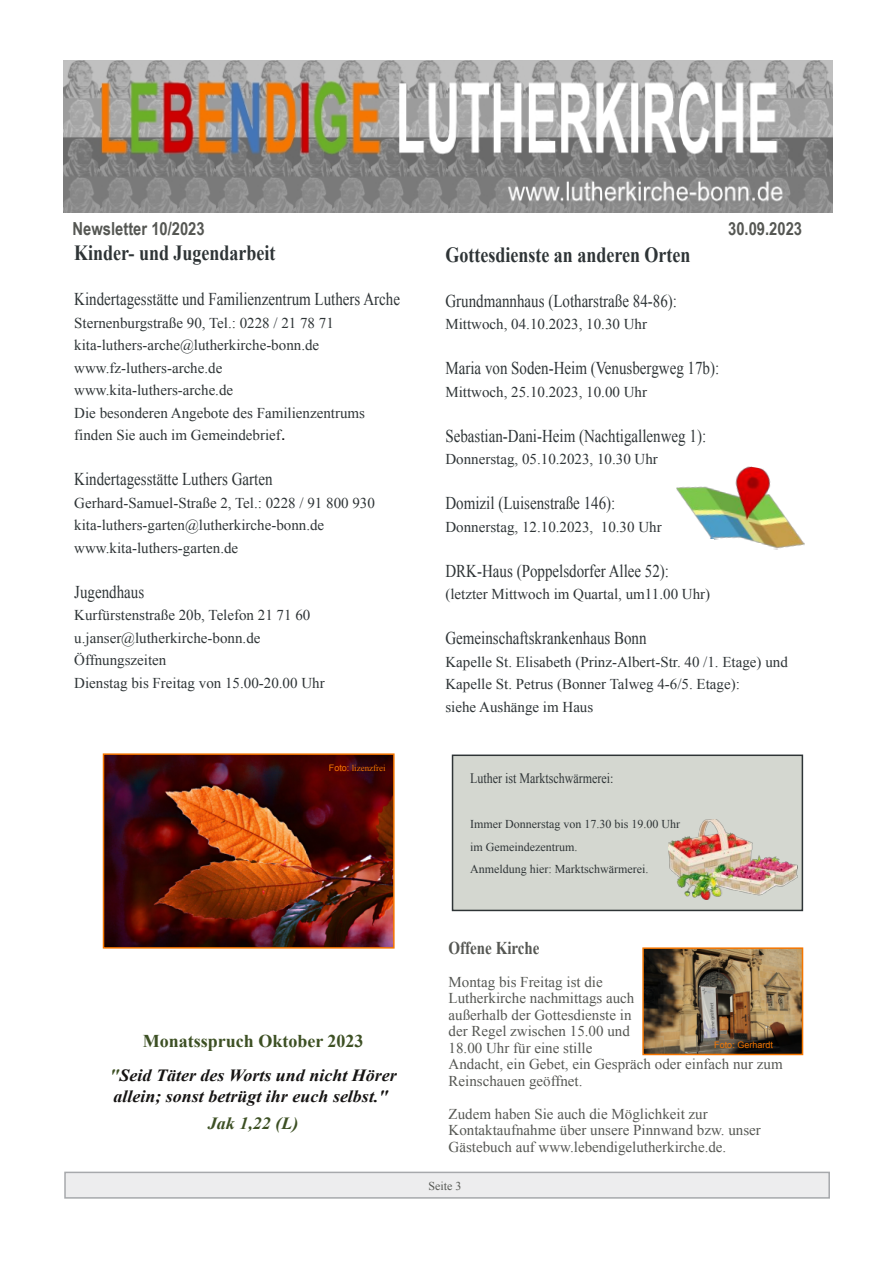
<style>
.page{position:relative;width:893px;height:1263px;background:#fff}
.page>*{position:absolute;margin:0;border:0;box-sizing:border-box;transform-origin:0 0}
.t1{font:700 21.6px "Times New Roman";color:#2e3436;scale:.83 1}
.t2{font:18px "Times New Roman";color:#2e3436;scale:.83 1}
.t3{font:700 18px "Arial Narrow";color:#555753}
.t4{font:700 18px "Times New Roman";color:#3d5024}
.t5{font:700 18px "Times New Roman";color:#555753;scale:.83 1}
.t6{font:italic 700 17.1px/21px "Times New Roman";color:#161413;scale:1.05 1}
.t7{font:italic 700 17.1px "Times New Roman";color:#3d5024;scale:1.05 1}
.t8{font:15px/22.5px "Times New Roman";color:#2e3436}
.t9{font:15px/16.5px "Times New Roman";color:#555753}
.t10{font:14.4px "Times New Roman";color:#2e3436;scale:.83 1}
.t11{font:12px/22.5px "Times New Roman";color:#2e3436}
.t12{font:12px "Times New Roman";color:#555753}
.t13{font:9px "Times New Roman";color:#f57600}
.t14{font:9px "Arial";color:#f57600}
.s1{font-family:"Arial";font-size:18px;color:#161413}
.s2{font-family:"Arial"}
.s3{font-family:"Arial";font-size:12px}
.s4{color:#3d5024}
</style>
<div class="page">
<div style="left:65px;top:1172px;width:764px;height:26px;background:#ededee"></div>
<div style="left:64px;top:1171px;width:766px;height:28px;border:2px solid #a7a9ac"></div>
<img style="left:63px;top:60px;width:770px;height:153px">
<div style="left:452px;top:755px;width:350px;height:155px;background:#d4d7d0"></div>
<div style="left:452px;top:754px;width:351px;height:157px;border:2px solid #2e3436"></div>
<img style="left:645px;top:950px;width:155px;height:102px">
<div style="left:642px;top:947px;width:161px;height:108px;border:2px solid #f57600"></div>
<img style="left:676px;top:466px;width:129px;height:84px">
<img style="left:106px;top:756px;width:286px;height:189px">
<div style="left:103px;top:753px;width:292px;height:195px;border:2px solid #f57600"></div>
<img style="left:668px;top:819px;width:129px;height:80px">
<p class="t3" style="left:73px;top:218px;width:134px">Newsletter 10/2023</p>
<p class="t3" style="left:728px;top:218px;width:75px">30.09.2023</p>
<h1 class="t1" style="left:74px;top:241px;width:244px">Kinder- und Jugendarbeit</h1>
<p class="t2" style="left:74px;top:289px;width:394px">Kindertagesstätte und Familienzentrum Luthers Arche</p>
<p class="t8" style="left:74px;top:311px;width:292px">Sternenburgstraße 90, Tel.: 0228 / 21 78 71 kita-luthers-arche@lutherkirche-bonn.de www.fz-luthers-arche.de www.kita-luthers-arche.de<br>Die besonderen Angebote des Familienzentrums finden Sie auch im Gemeindebrief<span class="s1">.</span></p>
<p class="t2" style="left:74px;top:469px;width:240px">Kindertagesstätte Luthers Garten</p>
<p class="t8" style="left:74px;top:491px;width:302px">Gerhard-Samuel-Straße 2, Tel.: 0228 / 91 800 930 kita-luthers-garten@lutherkirche-bonn.de www.kita-luthers-garten.de</p>
<p class="t2" style="left:74px;top:582px;width:86px">Jugendhaus</p>
<p class="t8" style="left:74px;top:604px;width:252px">Kurfürstenstraße 20b, Telefon 21 71 60 u.janser@lutherkirche-bonn.de<br>Öffnungszeiten<br>Dienstag bis Freitag von 15.00-20.00 Uhr</p>
<p class="t13" style="left:329px;top:763px;width:58px"><span class="s2">Foto:</span> lizenzfrei</p>
<h1 class="t1" style="left:445px;top:243px;width:297px">Gottesdienste an anderen Orten</h1>
<p class="t2" style="left:445px;top:291px;width:281px">Grundmannhaus (Lotharstraße 84-86):</p>
<p class="t8" style="left:445px;top:313px;width:203px">Mittwoch, 04.10.2023, 10.30 Uhr</p>
<p class="t2" style="left:445px;top:358px;width:331px">Maria von Soden-Heim (Venusbergweg 17b):</p>
<p class="t8" style="left:445px;top:381px;width:203px">Mittwoch, 25.10.2023, 10.00 Uhr</p>
<p class="t2" style="left:445px;top:426px;width:316px">Sebastian-Dani-Heim (Nachtigallenweg 1):</p>
<p class="t8" style="left:445px;top:448px;width:214px">Donnerstag, 05.10.2023, 10.30 Uhr</p>
<p class="t2" style="left:445px;top:493px;width:206px">Domizil (Luisenstraße 146):</p>
<p class="t8" style="left:445px;top:516px;width:218px">Donnerstag, 12.10.2023, 10.30 Uhr</p>
<p class="t2" style="left:445px;top:561px;width:271px">DRK-Haus (Poppelsdorfer Allee 52):</p>
<p class="t8" style="left:445px;top:583px;width:266px">(letzter Mittwoch im Quartal, um11.00 Uhr)</p>
<p class="t2" style="left:445px;top:628px;width:244px">Gemeinschaftskrankenhaus Bonn</p>
<p class="t8" style="left:445px;top:651px;width:344px">Kapelle St. Elisabeth (Prinz-Albert-Str. 40 /1. Etage) und<br>Kapelle St. Petrus (Bonner Talweg 4-6/5. Etage):<br>siehe Aushänge im Haus</p>
<p class="t10" style="left:470px;top:770px;width:174px">Luther ist Marktschwärmerei<span class="s3">:</span></p>
<p class="t11" style="left:470px;top:813px;width:211px">Immer Donnerstag von 17.30 bis 19.00 Uhr im Gemeindezentrum.<br>Anmeldung hier: Marktschwärmerei.</p>
<p class="t5" style="left:449px;top:937px;width:111px">Offene Kirche</p>
<p class="t9" style="left:449px;top:973px;width:336px">Montag bis Freitag ist die<br>Lutherkirche nachmittags auch<br>außerhalb der Gottesdienste in<br>der Regel zwischen 15.00 und<br>18.00 Uhr für eine stille<br>Andacht, ein Gebet, ein Gespräch oder einfach nur zum<br>Reinschauen geöffnet.</p>
<p class="t9" style="left:449px;top:1105px;width:314px">Zudem haben Sie auch die Möglichkeit zur<br>Kontaktaufnahme über unsere Pinnwand bzw. unser<br>Gästebuch auf www.lebendigelutherkirche.de.</p>
<p class="t4" style="left:143px;top:1031px;width:222px">Monatsspruch Oktober 2023</p>
<p class="t14" style="left:714px;top:1039px;width:60px">Foto: Gerhardt</p>
<p class="t6" style="left:110px;top:1065px;width:275px"><span class="s4">"</span>Seid Täter des Worts und nicht Hörer allein; sonst betrügt ihr euch selbst."</p>
<p class="t7" style="left:208px;top:1114px;width:88px">Jak 1,22 (L)</p>
<p class="t12" style="left:428px;top:1179px;width:34px">Seite 3</p>
</div>
